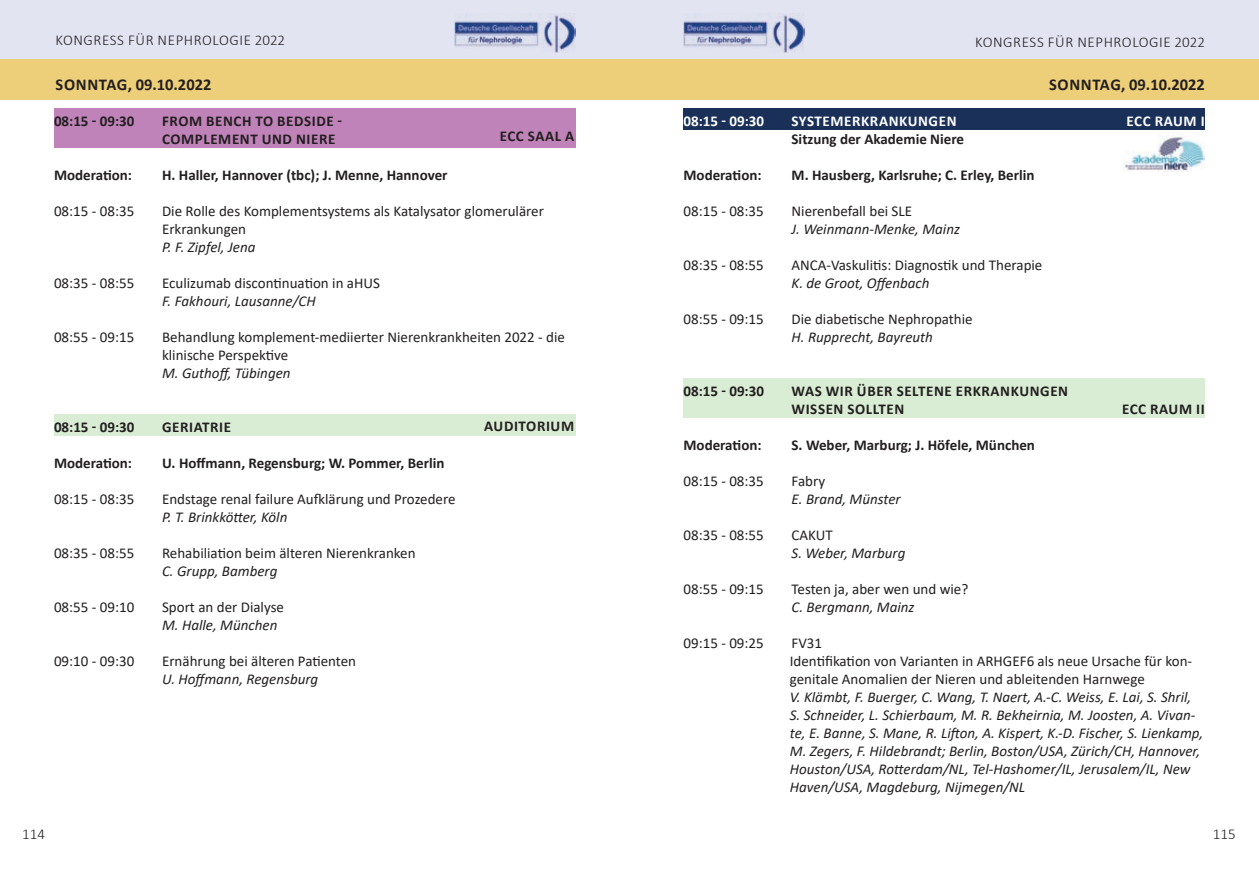
<style>
.page{position:relative;width:1259px;height:893px;background:#fff}
.page>*{position:absolute;margin:0;border:0;box-sizing:border-box;transform-origin:0 0}
.t1{font:700 16.5px "Calibri";color:#231f20}
.t2{font:15px/18px "Calibri";color:#231f20}
.t3{font:italic 15px/18px "Calibri";color:#231f20}
.t4{font:700 15px "Calibri";color:#231f20}
.t5{font:700 15px/18px "Calibri";letter-spacing:.04em;color:#231f20}
.t6{font:300 15px "Calibri";letter-spacing:.04em;color:#231f20}
.t7{font:700 15px "Calibri";letter-spacing:.04em;color:#fff}
</style>
<div class="page">
<div style="left:0;top:0;width:629px;height:59px;background:#e2e4f2"></div>
<div style="left:629px;top:0;width:630px;height:59px;background:#e2e4f2"></div>
<img style="left:454px;top:14px;width:121px;height:39px">
<img style="left:683px;top:14px;width:121px;height:39px">
<div style="left:0;top:59px;width:629px;height:40px;background:#edce79"></div>
<div style="left:629px;top:59px;width:630px;height:40px;background:#edce79"></div>
<div style="left:54px;top:108px;width:521px;height:39px;background:#c083b9"></div>
<div style="left:54px;top:414px;width:521px;height:21px;background:#d9ecd4"></div>
<div style="left:683px;top:378px;width:522px;height:39px;background:#d9ecd4"></div>
<div style="left:683px;top:108px;width:522px;height:21px;background:#1a3059"></div>
<img style="left:1124px;top:134px;width:81px;height:38px">
<p class="t6" style="left:56px;top:31px;width:231px">KONGRESS FÜR NEPHROLOGIE 2022</p>
<p class="t6" style="left:975px;top:33px;width:231px">KONGRESS FÜR NEPHROLOGIE 2022</p>
<p class="t1" style="left:56px;top:73px;width:157px">SONNTAG, 09.10.2022</p>
<p class="t1" style="left:1049px;top:73px;width:157px">SONNTAG, 09.10.2022</p>
<p class="t4" style="left:54px;top:110px;width:82px">08:15 - 09:30</p>
<p class="t5" style="left:162px;top:112px;width:182px">FROM BENCH TO BEDSIDE -<br>COMPLEMENT UND NIERE</p>
<p class="t4" style="left:54px;top:164px;width:80px">Moderation:</p>
<p class="t4" style="left:162px;top:164px;width:287px">H. Haller, Hannover (tbc); J. Menne, Hannover</p>
<p class="t2" style="left:54px;top:202px;width:82px">08:15 - 08:35</p>
<p class="t2" style="left:162px;top:202px;width:383px">Die Rolle des Komplementsystems als Katalysator glomerulärer<br>Erkrankungen</p>
<p class="t3" style="left:162px;top:237px;width:95px">P. F. Zipfel, Jena</p>
<p class="t2" style="left:54px;top:274px;width:82px">08:35 - 08:55</p>
<p class="t2" style="left:162px;top:274px;width:219px">Eculizumab discontinuation in aHUS</p>
<p class="t3" style="left:162px;top:291px;width:155px">F. Fakhouri, Lausanne/CH</p>
<p class="t2" style="left:54px;top:328px;width:82px">08:55 - 09:15</p>
<p class="t2" style="left:162px;top:328px;width:404px">Behandlung komplement-mediierter Nierenkrankheiten 2022 - die klinische Perspektive</p>
<p class="t3" style="left:162px;top:363px;width:130px">M. Guthoff, Tübingen</p>
<p class="t7" style="left:683px;top:110px;width:82px">08:15 - 09:30</p>
<p class="t7" style="left:791px;top:110px;width:166px">SYSTEMERKRANKUNGEN</p>
<p class="t4" style="left:791px;top:128px;width:174px">Sitzung der Akademie Niere</p>
<p class="t4" style="left:683px;top:164px;width:80px">Moderation:</p>
<p class="t4" style="left:791px;top:164px;width:244px">M. Hausberg, Karlsruhe; C. Erley, Berlin</p>
<p class="t2" style="left:683px;top:202px;width:82px">08:15 - 08:35</p>
<p class="t2" style="left:791px;top:202px;width:122px">Nierenbefall bei SLE</p>
<p class="t3" style="left:791px;top:219px;width:170px">J. Weinmann-Menke, Mainz</p>
<p class="t2" style="left:683px;top:256px;width:82px">08:35 - 08:55</p>
<p class="t2" style="left:791px;top:256px;width:252px">ANCA-Vaskulitis: Diagnostik und Therapie</p>
<p class="t3" style="left:791px;top:273px;width:139px">K. de Groot, Offenbach</p>
<p class="t2" style="left:683px;top:310px;width:82px">08:55 - 09:15</p>
<p class="t2" style="left:791px;top:310px;width:183px">Die diabetische Nephropathie</p>
<p class="t3" style="left:791px;top:327px;width:143px">H. Rupprecht, Bayreuth</p>
<p class="t7" style="left:1126px;top:110px;width:80px">ECC RAUM I</p>
<p class="t4" style="left:500px;top:126px;width:76px">ECC SAAL A</p>
<p class="t4" style="left:54px;top:416px;width:82px">08:15 - 09:30</p>
<p class="t5" style="left:162px;top:418px;width:71px">GERIATRIE</p>
<p class="t4" style="left:54px;top:452px;width:80px">Moderation:</p>
<p class="t4" style="left:162px;top:452px;width:284px">U. Hoffmann, Regensburg; W. Pommer, Berlin</p>
<p class="t2" style="left:54px;top:490px;width:82px">08:15 - 08:35</p>
<p class="t2" style="left:162px;top:490px;width:295px">Endstage renal failure Aufklärung und Prozedere</p>
<p class="t3" style="left:162px;top:507px;width:127px">P. T. Brinkkötter, Köln</p>
<p class="t2" style="left:54px;top:544px;width:82px">08:35 - 08:55</p>
<p class="t2" style="left:162px;top:544px;width:255px">Rehabiliation beim älteren Nierenkranken</p>
<p class="t3" style="left:162px;top:561px;width:117px">C. Grupp, Bamberg</p>
<p class="t2" style="left:54px;top:598px;width:82px">08:55 - 09:10</p>
<p class="t2" style="left:162px;top:598px;width:124px">Sport an der Dialyse</p>
<p class="t3" style="left:162px;top:615px;width:117px">M. Halle, München</p>
<p class="t2" style="left:54px;top:652px;width:82px">09:10 - 09:30</p>
<p class="t2" style="left:162px;top:652px;width:196px">Ernährung bei älteren Patienten</p>
<p class="t3" style="left:162px;top:669px;width:158px">U. Hoffmann, Regensburg</p>
<p class="t5" style="left:484px;top:417px;width:91px">AUDITORIUM</p>
<p class="t4" style="left:683px;top:380px;width:82px">08:15 - 09:30</p>
<p class="t5" style="left:791px;top:382px;width:278px">WAS WIR ÜBER SELTENE ERKRANKUNGEN<br>WISSEN SOLLTEN</p>
<p class="t4" style="left:683px;top:434px;width:80px">Moderation:</p>
<p class="t4" style="left:791px;top:434px;width:245px">S. Weber, Marburg; J. Höfele, München</p>
<p class="t2" style="left:683px;top:472px;width:82px">08:15 - 08:35</p>
<p class="t2" style="left:791px;top:472px;width:35px">Fabry</p>
<p class="t3" style="left:791px;top:489px;width:111px">E. Brand, Münster</p>
<p class="t2" style="left:683px;top:526px;width:82px">08:35 - 08:55</p>
<p class="t2" style="left:791px;top:526px;width:43px">CAKUT</p>
<p class="t3" style="left:791px;top:543px;width:115px">S. Weber, Marburg</p>
<p class="t2" style="left:683px;top:580px;width:82px">08:55 - 09:15</p>
<p class="t2" style="left:791px;top:580px;width:178px">Testen ja, aber wen und wie?</p>
<p class="t3" style="left:791px;top:597px;width:124px">C. Bergmann, Mainz</p>
<p class="t2" style="left:683px;top:634px;width:82px">09:15 - 09:25</p>
<p class="t2" style="left:790px;top:634px;width:404px">FV31<br>Identifikation von Varianten in ARHGEF6 als neue Ursache für kon&shy;genitale Anomalien der Nieren und ableitenden Harnwege</p>
<p class="t3" style="left:790px;top:687px;width:415px">V. Klämbt, F. Buerger, C. Wang, T. Naert, A.-C. Weiss, E. Lai, S. Shril, S. Schneider, L. Schierbaum, M. R. Bekheirnia, M. Joosten, A. Vivan&shy;te, E. Banne, S. Mane, R. Lifton, A. Kispert, K.-D. Fischer, S. Lienkamp, M. Zegers, F. Hildebrandt; Berlin, Boston/USA, Zürich/CH, Hannover, Houston/USA, Rotterdam/NL, Tel-Hashomer/IL, Jerusalem/IL, New Haven/USA, Magdeburg, Nijmegen/NL</p>
<p class="t5" style="left:1122px;top:400px;width:84px">ECC RAUM II</p>
<p class="t6" style="left:22px;top:825px;width:24px">114</p>
<p class="t6" style="left:1213px;top:825px;width:24px">115</p>
</div>
